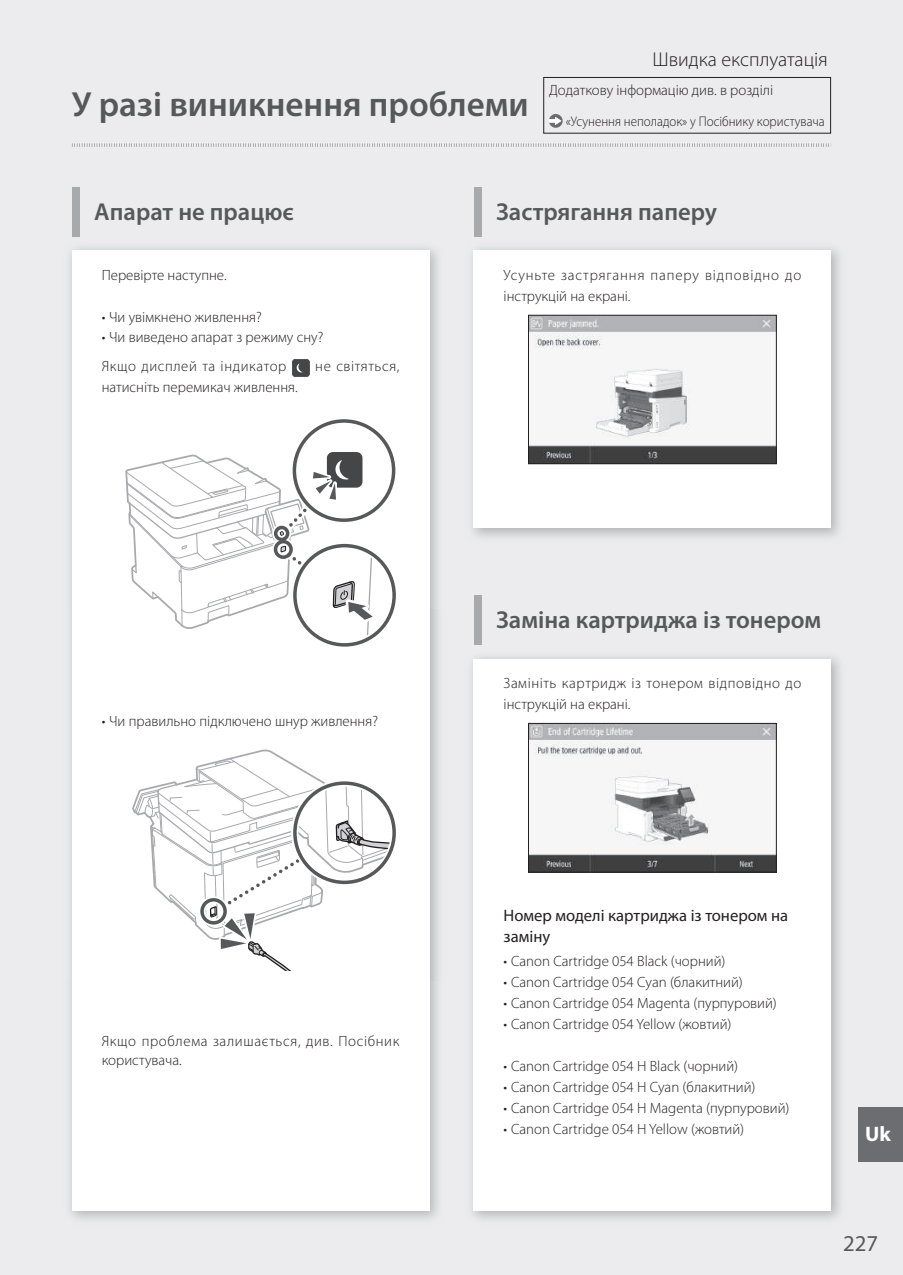
<style>
.page{position:relative;width:903px;height:1275px;background:#ececee}
.page>*{position:absolute;margin:0;border:0;box-sizing:border-box;transform-origin:0 0}
.t1{font:600 35px "Myriad Pro";color:#57585a}
.t2{font:600 24.5px "Myriad Pro";color:#57585a}
.t3{font:22.75px "Myriad Pro";color:#57585a}
.t4{font:700 21px "Myriad Pro";color:#fff}
.t5{font:300 20.12px "Myriad Pro";color:#231f20}
.t6{font:16.62px/21px "Myriad Pro";color:#231f20}
.t7{font:300 14.88px/29.8px "Myriad Pro";color:#231f20}
.t8{font:300 14.88px/21px "Myriad Pro";letter-spacing:.04em;color:#231f20}
.t9{font:300 14.88px/21px "Myriad Pro";letter-spacing:.06em;color:#231f20}
.t10{font:300 14.88px/19.2px "Myriad Pro";letter-spacing:.045em;color:#231f20}
.t11{font:300 14px "Myriad Pro";color:#231f20;scale:.93 1}
</style>
<div class="page">
<img style="left:471px;top:247px;width:369px;height:291px">
<div style="left:474px;top:250px;width:357px;height:278px;background:#fff"></div>
<img style="left:69px;top:247px;width:370px;height:973px">
<div style="left:72px;top:250px;width:357px;height:960px;background:#fff"></div>
<img style="left:471px;top:656px;width:369px;height:564px">
<div style="left:474px;top:659px;width:357px;height:551px;background:#fff"></div>
<img style="left:530px;top:317px;width:245px;height:145px">
<div style="left:528px;top:315px;width:249px;height:149px;border:1px solid #231f20"></div>
<svg style="left:292px;top:359px;width:18px;height:18px"></svg>
<div style="left:291px;top:417px;width:106px;height:107px;border:7px solid #fff;border-radius:50%"></div>
<div style="left:293px;top:419px;width:102px;height:103px;border:4px solid #57585a;border-radius:50%"></div>
<svg style="left:295px;top:546px;width:99px;height:99px"></svg>
<svg style="left:126px;top:441px;width:259px;height:206px"></svg>
<svg style="left:132px;top:749px;width:262px;height:221px"></svg>
<svg style="left:549px;top:114px;width:14px;height:14px"></svg>
<div style="left:543px;top:77px;width:288px;height:57px;border:1px solid #231f20"></div>
<div style="left:72px;top:187px;width:7px;height:50px;background:#a8a9ad"></div>
<div style="left:474px;top:187px;width:7px;height:50px;background:#a8a9ad"></div>
<div style="left:474px;top:595px;width:7px;height:50px;background:#a8a9ad"></div>
<img style="left:530px;top:725px;width:245px;height:145px">
<div style="left:528px;top:723px;width:249px;height:149px;border:1px solid #231f20"></div>
<svg style="left:72px;top:143px;width:759px;height:4px"></svg>
<div style="left:858px;top:1107px;width:45px;height:54px;background:#6c6d70"></div>
<h3 class="t5" style="left:652px;top:48px;width:177px">Швидка експлуатація</h3>
<h1 class="t1" style="left:72px;top:82px;width:458px">У разі виникнення проблеми</h1>
<p class="t7" style="left:549px;top:75px;width:226px">Додаткову інформацію див. в розділі</p>
<p class="t11" style="left:566px;top:112px;width:280px">«Усунення неполадок» у Посібнику користувача</p>
<h2 class="t2" style="left:94px;top:196px;width:201px">Апарат не працює</h2>
<h2 class="t2" style="left:496px;top:196px;width:222px">Застрягання паперу</h2>
<p class="t7" style="left:102px;top:260px;width:127px">Перевірте наступне.</p>
<p class="t7" style="left:102px;top:302px;width:162px">• Чи увімкнено живлення?</p>
<p class="t7" style="left:102px;top:322px;width:223px">• Чи виведено апарат з режиму сну?<br>Якщо дисплей та індикатор</p>
<p class="t8" style="left:315px;top:356px;width:86px">не світяться,</p>
<p class="t7" style="left:102px;top:372px;width:197px">натисніть перемикач живлення.</p>
<p class="t9" style="left:504px;top:265px;width:299px">Усуньте застрягання паперу відповідно до інструкцій на екрані.</p>
<p class="t7" style="left:102px;top:706px;width:278px">• Чи правильно підключено шнур живлення?</p>
<p class="t10" style="left:102px;top:1031px;width:299px">Якщо проблема залишається, див. Посібник користувача.</p>
<h2 class="t2" style="left:496px;top:605px;width:326px">Заміна картриджа із тонером</h2>
<p class="t8" style="left:504px;top:673px;width:299px">Замініть картридж із тонером відповідно до інструкцій на екрані.</p>
<p class="t6" style="left:504px;top:904px;width:286px">Номер моделі картриджа із тонером на заміну</p>
<p class="t7" style="left:504px;top:946px;width:223px">• Canon Cartridge 054 Black (чорний)</p>
<p class="t7" style="left:504px;top:967px;width:241px">• Canon Cartridge 054 Cyan (блакитний)</p>
<p class="t7" style="left:504px;top:988px;width:275px">• Canon Cartridge 054 Magenta (пурпуровий)</p>
<p class="t7" style="left:504px;top:1009px;width:229px">• Canon Cartridge 054 Yellow (жовтий)</p>
<p class="t7" style="left:504px;top:1051px;width:236px">• Canon Cartridge 054 H Black (чорний)</p>
<p class="t7" style="left:504px;top:1072px;width:253px">• Canon Cartridge 054 H Cyan (блакитний)</p>
<p class="t7" style="left:504px;top:1093px;width:287px">• Canon Cartridge 054 H Magenta (пурпуровий)</p>
<p class="t7" style="left:504px;top:1114px;width:242px">• Canon Cartridge 054 H Yellow (жовтий)</p>
<h3 class="t4" style="left:865px;top:1120px;width:27px">Uk</h3>
<h3 class="t3" style="left:843px;top:1230px;width:37px">227</h3>
</div>
